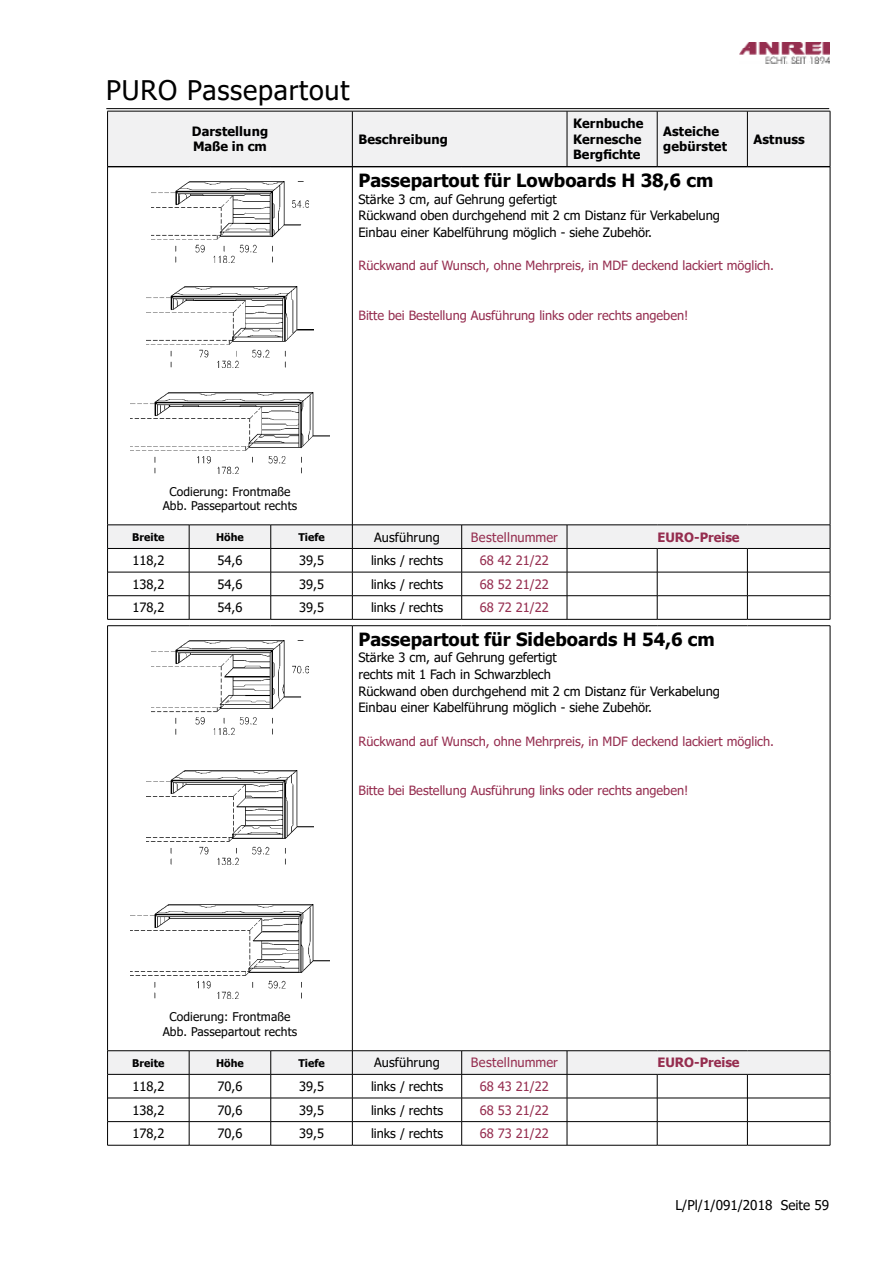
<style>
.page{position:relative;width:893px;height:1263px;background:#fff}
.page>*{position:absolute;margin:0;border:0;box-sizing:border-box;transform-origin:0 0}
.t1{font:27px "Tahoma";letter-spacing:.03em;color:#000}
.t2{font:700 18.15px "Tahoma";color:#000}
.t3{font:13.5px "Tahoma";color:#000}
.t4{font:12.9px/16.6px "Tahoma";color:#000}
.t5{font:700 12.9px/15.5px "Tahoma";letter-spacing:.01em;color:#000}
.t6{font:12.9px "Tahoma";color:#952d4f}
.t7{font:12.9px "Tahoma";letter-spacing:.025em;color:#952d4f}
.t8{font:700 12.9px "Tahoma";color:#952d4f}
.t9{font:12.75px "Tahoma";color:#952d4f}
.t10{font:12.75px "Tahoma";color:#000}
.t11{font:700 12.75px "Tahoma";letter-spacing:.01em;color:#000}
.t12{font:12px/14.4px "Tahoma";letter-spacing:.01em;color:#000;text-align:center}
.t13{font:700 10.65px "Tahoma";color:#000}
</style>
<div class="page">
<img style="left:740px;top:43px;width:89px;height:21px">
<hr style="left:106px;top:108px;width:723px;height:1px;background:#000">
<div style="left:108px;top:112px;width:722px;height:54px;background:#f1f1f2"></div>
<hr style="left:107px;top:111px;width:245px;height:1px;background:#000">
<hr style="left:107px;top:111px;width:1px;height:55px;background:#000">
<hr style="left:352px;top:111px;width:215px;height:1px;background:#000">
<hr style="left:352px;top:111px;width:1px;height:55px;background:#000">
<hr style="left:567px;top:111px;width:90px;height:1px;background:#000">
<hr style="left:567px;top:111px;width:1px;height:55px;background:#000">
<hr style="left:657px;top:111px;width:90px;height:1px;background:#000">
<hr style="left:657px;top:111px;width:1px;height:55px;background:#000">
<hr style="left:747px;top:111px;width:83px;height:1px;background:#000">
<hr style="left:747px;top:111px;width:1px;height:55px;background:#000">
<hr style="left:830px;top:111px;width:1px;height:55px;background:#000">
<hr style="left:107px;top:166px;width:245px;height:1px;background:#000">
<hr style="left:352px;top:166px;width:215px;height:1px;background:#000">
<hr style="left:567px;top:166px;width:90px;height:1px;background:#000">
<hr style="left:657px;top:166px;width:90px;height:1px;background:#000">
<hr style="left:747px;top:166px;width:83px;height:1px;background:#000">
<hr style="left:107px;top:167px;width:82px;height:1px;background:#000">
<hr style="left:107px;top:167px;width:1px;height:358px;background:#000">
<hr style="left:189px;top:167px;width:82px;height:1px;background:#000">
<hr style="left:271px;top:167px;width:81px;height:1px;background:#000">
<hr style="left:352px;top:167px;width:110px;height:1px;background:#000">
<hr style="left:352px;top:167px;width:1px;height:358px;background:#000">
<hr style="left:462px;top:167px;width:105px;height:1px;background:#000">
<hr style="left:567px;top:167px;width:90px;height:1px;background:#000">
<hr style="left:657px;top:167px;width:90px;height:1px;background:#000">
<hr style="left:747px;top:167px;width:83px;height:1px;background:#000">
<hr style="left:830px;top:167px;width:1px;height:358px;background:#000">
<hr style="left:107px;top:619px;width:82px;height:1px;background:#000">
<hr style="left:189px;top:619px;width:82px;height:1px;background:#000">
<hr style="left:271px;top:619px;width:81px;height:1px;background:#000">
<hr style="left:352px;top:619px;width:110px;height:1px;background:#000">
<hr style="left:462px;top:619px;width:105px;height:1px;background:#000">
<hr style="left:567px;top:619px;width:90px;height:1px;background:#000">
<hr style="left:657px;top:619px;width:90px;height:1px;background:#000">
<hr style="left:747px;top:619px;width:83px;height:1px;background:#000">
<svg style="left:107px;top:525px;width:724px;height:94px"></svg>
<hr style="left:352px;top:548px;width:110px;height:1px;background:#000">
<img style="left:151px;top:181px;width:158px;height:81px">
<img style="left:147px;top:287px;width:166px;height:80px">
<img style="left:131px;top:392px;width:198px;height:81px">
<hr style="left:107px;top:1145px;width:82px;height:1px;background:#000">
<hr style="left:189px;top:1145px;width:82px;height:1px;background:#000">
<hr style="left:271px;top:1145px;width:81px;height:1px;background:#000">
<hr style="left:352px;top:1145px;width:110px;height:1px;background:#000">
<hr style="left:462px;top:1145px;width:105px;height:1px;background:#000">
<hr style="left:567px;top:1145px;width:90px;height:1px;background:#000">
<hr style="left:657px;top:1145px;width:90px;height:1px;background:#000">
<hr style="left:747px;top:1145px;width:83px;height:1px;background:#000">
<hr style="left:107px;top:625px;width:82px;height:1px;background:#000">
<hr style="left:107px;top:626px;width:1px;height:424px;background:#000">
<hr style="left:189px;top:625px;width:82px;height:1px;background:#000">
<hr style="left:271px;top:625px;width:81px;height:1px;background:#000">
<hr style="left:352px;top:625px;width:110px;height:1px;background:#000">
<hr style="left:352px;top:626px;width:1px;height:424px;background:#000">
<hr style="left:462px;top:625px;width:105px;height:1px;background:#000">
<hr style="left:567px;top:625px;width:90px;height:1px;background:#000">
<hr style="left:657px;top:625px;width:90px;height:1px;background:#000">
<hr style="left:747px;top:625px;width:83px;height:1px;background:#000">
<hr style="left:830px;top:626px;width:1px;height:424px;background:#000">
<hr style="left:352px;top:1050px;width:110px;height:1px;background:#000">
<hr style="left:462px;top:1050px;width:105px;height:1px;background:#000">
<hr style="left:107px;top:1050px;width:82px;height:1px;background:#000">
<hr style="left:189px;top:1050px;width:82px;height:1px;background:#000">
<hr style="left:271px;top:1050px;width:82px;height:1px;background:#000">
<hr style="left:567px;top:1050px;width:90px;height:1px;background:#000">
<hr style="left:657px;top:1050px;width:90px;height:1px;background:#000">
<hr style="left:747px;top:1050px;width:83px;height:1px;background:#000">
<svg style="left:107px;top:1051px;width:724px;height:94px"></svg>
<hr style="left:352px;top:1074px;width:110px;height:1px;background:#000">
<img style="left:151px;top:641px;width:158px;height:93px">
<img style="left:147px;top:770px;width:166px;height:94px">
<img style="left:130px;top:904px;width:200px;height:94px">
<h1 class="t1" style="left:106px;top:72px;width:245px">PURO Passepartout</h1>
<p class="t5" style="left:192px;top:124px;width:78px">Darstellung<br>Maße in cm</p>
<p class="t5" style="left:358px;top:132px;width:91px">Beschreibung</p>
<p class="t5" style="left:573px;top:116px;width:72px">Kernbuche<br>Kernesche</p>
<p class="t11" style="left:573px;top:146px;width:69px">Bergfichte</p>
<p class="t5" style="left:663px;top:124px;width:65px">Asteiche gebürstet</p>
<p class="t5" style="left:753px;top:132px;width:53px">Astnuss</p>
<h2 class="t2" style="left:358px;top:167px;width:356px">Passepartout für Lowboards H 38,6 cm</h2>
<p class="t4" style="left:358px;top:191px;width:363px">Stärke 3 cm, auf Gehrung gefertigt<br>Rückwand oben durchgehend mit 2 cm Distanz für Verkabelung<br>Einbau einer Kabelführung möglich - siehe Zubehör.</p>
<p class="t9" style="left:358px;top:257px;width:417px">Rückwand auf Wunsch, ohne Mehrpreis, in MDF deckend lackiert möglich.</p>
<p class="t9" style="left:358px;top:306px;width:331px">Bitte bei Bestellung Ausführung links oder rechts angeben!</p>
<p class="t12" style="left:163px;top:485px;width:136px">Codierung: Frontmaße<br>Abb. Passepartout rechts</p>
<p class="t13" style="left:132px;top:529px;width:34px">Breite</p>
<p class="t13" style="left:216px;top:529px;width:29px">Höhe</p>
<p class="t13" style="left:298px;top:529px;width:28px">Tiefe</p>
<p class="t10" style="left:374px;top:528px;width:67px">Ausführung</p>
<p class="t7" style="left:471px;top:528px;width:88px">Bestellnummer</p>
<p class="t8" style="left:657px;top:528px;width:84px">EURO-Preise</p>
<p class="t4" style="left:132px;top:553px;width:34px">118,2</p>
<p class="t4" style="left:218px;top:553px;width:26px">54,6</p>
<p class="t4" style="left:299px;top:553px;width:26px">39,5</p>
<p class="t10" style="left:371px;top:552px;width:74px">links / rechts</p>
<p class="t6" style="left:480px;top:552px;width:71px">68 42 21/22</p>
<p class="t4" style="left:132px;top:576px;width:34px">138,2</p>
<p class="t4" style="left:218px;top:576px;width:26px">54,6</p>
<p class="t4" style="left:299px;top:576px;width:26px">39,5</p>
<p class="t10" style="left:371px;top:576px;width:74px">links / rechts</p>
<p class="t6" style="left:480px;top:575px;width:71px">68 52 21/22</p>
<p class="t4" style="left:132px;top:600px;width:34px">178,2</p>
<p class="t4" style="left:218px;top:600px;width:26px">54,6</p>
<p class="t4" style="left:299px;top:600px;width:26px">39,5</p>
<p class="t10" style="left:371px;top:599px;width:74px">links / rechts</p>
<p class="t6" style="left:480px;top:599px;width:71px">68 72 21/22</p>
<h2 class="t2" style="left:358px;top:626px;width:358px">Passepartout für Sideboards H 54,6 cm</h2>
<p class="t4" style="left:358px;top:650px;width:363px">Stärke 3 cm, auf Gehrung gefertigt<br>rechts mit 1 Fach in Schwarzblech<br>Rückwand oben durchgehend mit 2 cm Distanz für Verkabelung Einbau einer Kabelführung möglich - siehe Zubehör.</p>
<p class="t9" style="left:358px;top:732px;width:417px">Rückwand auf Wunsch, ohne Mehrpreis, in MDF deckend lackiert möglich.</p>
<p class="t9" style="left:358px;top:782px;width:331px">Bitte bei Bestellung Ausführung links oder rechts angeben!</p>
<p class="t12" style="left:163px;top:1010px;width:136px">Codierung: Frontmaße<br>Abb. Passepartout rechts</p>
<p class="t13" style="left:132px;top:1055px;width:34px">Breite</p>
<p class="t13" style="left:216px;top:1055px;width:29px">Höhe</p>
<p class="t13" style="left:298px;top:1055px;width:28px">Tiefe</p>
<p class="t10" style="left:374px;top:1054px;width:67px">Ausführung</p>
<p class="t7" style="left:471px;top:1054px;width:88px">Bestellnummer</p>
<p class="t8" style="left:657px;top:1054px;width:84px">EURO-Preise</p>
<p class="t4" style="left:132px;top:1079px;width:34px">118,2</p>
<p class="t4" style="left:217px;top:1079px;width:26px">70,6</p>
<p class="t4" style="left:299px;top:1079px;width:26px">39,5</p>
<p class="t10" style="left:371px;top:1078px;width:74px">links / rechts</p>
<p class="t6" style="left:480px;top:1078px;width:71px">68 43 21/22</p>
<p class="t4" style="left:132px;top:1102px;width:34px">138,2</p>
<p class="t4" style="left:217px;top:1102px;width:26px">70,6</p>
<p class="t4" style="left:299px;top:1102px;width:26px">39,5</p>
<p class="t10" style="left:371px;top:1101px;width:74px">links / rechts</p>
<p class="t6" style="left:480px;top:1101px;width:71px">68 53 21/22</p>
<p class="t4" style="left:132px;top:1126px;width:34px">178,2</p>
<p class="t4" style="left:217px;top:1126px;width:26px">70,6</p>
<p class="t4" style="left:299px;top:1126px;width:26px">39,5</p>
<p class="t10" style="left:371px;top:1125px;width:74px">links / rechts</p>
<p class="t6" style="left:480px;top:1125px;width:71px">68 73 21/22</p>
<p class="t3" style="left:676px;top:1195px;width:155px">L/Pl/1/091/2018 Seite 59</p>
</div>
